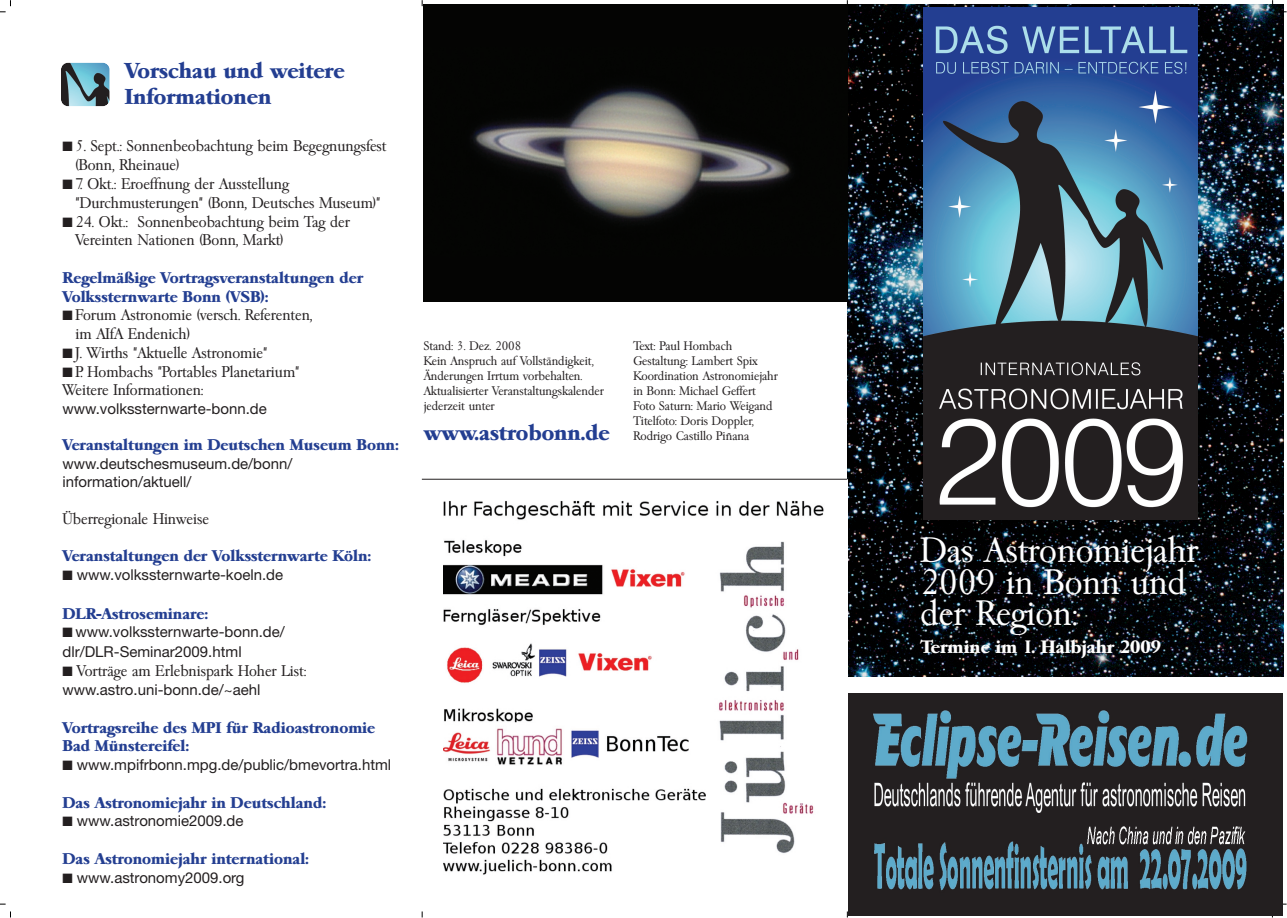
<style>
.page{position:relative;width:1287px;height:918px;background:#fff}
.page>*{position:absolute;margin:0;border:0;box-sizing:border-box;transform-origin:0 0}
.t1{font:300 34.05px/32px "Garemond";color:#fff}
.t2{font:700 21px/26px "Garemond";color:#233e91}
.t3{font:700 17.4px "Garemond";color:#fff}
.t4{font:300 15px/18.9px "Garemond";color:#231f20}
.t5{font:15px/18px "Helvetica Neue";color:#231f20}
.t6{font:700 15px/18.6px "Garemond";color:#233e91}
.t7{font:300 12px/15px "Garemond";color:#231f20}
.s1{font-weight:700;font-size:21px;color:#233e91}
</style>
<div class="page">
<img style="left:848px;top:4px;width:436px;height:673px">
<img style="left:923px;top:8px;width:274px;height:512px">
<img style="left:61px;top:63px;width:49px;height:43px;border-radius:7px">
<svg style="left:0;top:0;width:11px;height:12px"></svg>
<img style="left:848px;top:693px;width:435px;height:222px">
<img style="left:444px;top:500px;width:380px;height:375px">
<img style="left:423px;top:5px;width:424px;height:297px">
<hr style="left:422px;top:479px;width:425px;height:1px;background:#231f20">
<h2 class="t2" style="left:125px;top:60px;width:221px">Vorschau und weitere<br>Informationen</h2>
<p class="t4" style="left:75px;top:138px;width:312px;text-indent:-13px">■ 5. Sept.: Sonnenbeobachtung beim Begegnungsfest (Bonn, Rheinaue)</p>
<p class="t4" style="left:75px;top:176px;width:307px;text-indent:-13px">■ 7. Okt.: Eroeffnung der Ausstellung "Durchmusterungen" (Bonn, Deutsches Museum)"</p>
<p class="t4" style="left:75px;top:214px;width:276px;text-indent:-13px">■ 24. Okt.: Sonnenbeobachtung beim Tag der<br>Vereinten Nationen (Bonn, Markt)</p>
<p class="t6" style="left:62px;top:270px;width:302px">Regelmäßige Vortragsveranstaltungen der<br>Volkssternwarte Bonn (VSB):</p>
<p class="t4" style="left:75px;top:307px;width:239px;text-indent:-13px">■ Forum Astronomie (versch. Referenten, im AIfA Endenich)</p>
<p class="t4" style="left:62px;top:345px;width:206px">■ J. Wirths "Aktuelle Astronomie"</p>
<p class="t4" style="left:62px;top:364px;width:239px">■ P. Hombachs "Portables Planetarium"<br>Weitere Informationen:</p>
<p class="t5" style="left:62px;top:401px;width:206px">www.volkssternwarte-bonn.de</p>
<p class="t6" style="left:62px;top:437px;width:338px">Veranstaltungen im Deutschen Museum Bonn:</p>
<p class="t5" style="left:62px;top:456px;width:232px">www.deutschesmuseum.de/bonn/ information/aktuell/</p>
<p class="t4" style="left:62px;top:511px;width:148px">Überregionale Hinweise</p>
<p class="t6" style="left:62px;top:548px;width:310px">Veranstaltungen der Volkssternwarte Köln:</p>
<p class="t5" style="left:62px;top:567px;width:222px">■ www.volkssternwarte-koeln.de</p>
<p class="t6" style="left:62px;top:606px;width:147px">DLR-Astroseminare:</p>
<p class="t5" style="left:62px;top:623px;width:224px;line-height:20px">■ www.volkssternwarte-bonn.de/ dlr/DLR-Seminar2009.html</p>
<p class="t4" style="left:62px;top:663px;width:245px">■ Vorträge am Erlebnispark Hoher List:</p>
<p class="t5" style="left:62px;top:682px;width:200px">www.astro.uni-bonn.de/~aehl</p>
<p class="t6" style="left:62px;top:720px;width:314px">Vortragsreihe des MPI für Radioastronomie<br>Bad Münstereifel:</p>
<p class="t5" style="left:62px;top:757px;width:330px">■ www.mpifrbonn.mpg.de/public/bmevortra.html</p>
<p class="t6" style="left:62px;top:795px;width:265px">Das Astronomiejahr in Deutschland:</p>
<p class="t5" style="left:62px;top:813px;width:183px">■ www.astronomie2009.de</p>
<p class="t6" style="left:62px;top:851px;width:248px">Das Astronomiejahr international:</p>
<p class="t5" style="left:62px;top:870px;width:184px">■ www.astronomy2009.org</p>
<p class="t7" style="left:424px;top:339px;width:182px">Stand: 3. Dez. 2008<br>Kein Anspruch auf Vollständigkeit,<br>Änderungen Irrtum vorbehalten.<br>Aktualisierter Veranstaltungskalender jederzeit unter</p>
<p class="t7" style="left:633px;top:339px;width:100px">Text: Paul Hombach</p>
<p class="t7" style="left:633px;top:354px;width:126px">Gestaltung: Lambert Spix</p>
<p class="t7" style="left:633px;top:369px;width:146px">Koordination Astronomiejahr</p>
<p class="t7" style="left:633px;top:384px;width:124px">in Bonn: Michael Geffert</p>
<p class="t7" style="left:633px;top:399px;width:141px">Foto Saturn: Mario Weigand</p>
<p class="t7" style="left:633px;top:414px;width:122px">Titelfoto: Doris Doppler,</p>
<p class="t7" style="left:424px;top:429px;width:327px"><span class="s1">www.astrobonn.de</span> Rodrigo Castillo Piñana</p>
<h1 class="t1" style="left:920px;top:538px;width:279px">Das Astronomiejahr<br>2009 in Bonn und der Region:</h1>
<p class="t3" style="left:920px;top:639px;width:242px">Termine im 1. Halbjahr 2009</p>
</div>
